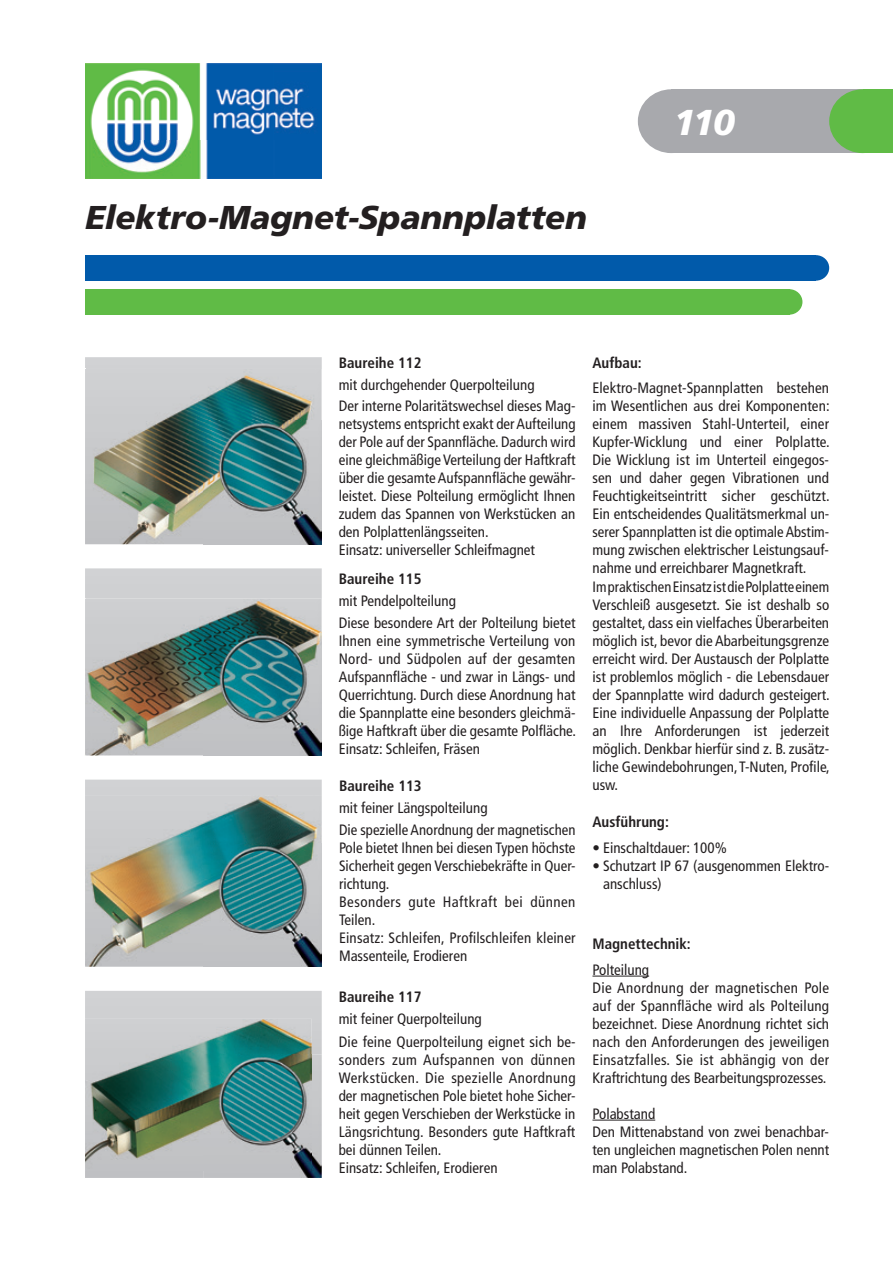
<style>
.page{position:relative;width:893px;height:1263px;background:#fff}
.page>*{position:absolute;margin:0;border:0;box-sizing:border-box;transform-origin:0 0}
.t1{font:italic 900 36px "Frutiger LT Std";color:#fff}
.t2{font:italic 900 33px "Frutiger LT Std";letter-spacing:-.005em;color:#231f20}
.t3{font:condensed 15px/18px "Frutiger LT Std";color:#231f20}
.t4{font:700 condensed 15px "Frutiger LT Std";color:#231f20}
</style>
<div class="page">
<hr style="left:592px;top:976px;width:57px;height:1px;background:#231f20">
<hr style="left:592px;top:1120px;width:63px;height:1px;background:#231f20">
<img style="left:85px;top:991px;width:237px;height:187px">
<img style="left:85px;top:369px;width:236px;height:175px">
<img style="left:85px;top:599px;width:236px;height:156px">
<img style="left:85px;top:795px;width:237px;height:172px">
<img style="left:85px;top:1019px;width:227px;height:151px">
<img style="left:203px;top:421px;width:119px;height:123px">
<img style="left:203px;top:843px;width:119px;height:124px">
<img style="left:203px;top:632px;width:119px;height:123px">
<img style="left:203px;top:1054px;width:119px;height:124px">
<img style="left:203px;top:1054px;width:109px;height:116px">
<div style="left:671px;top:89px;width:192px;height:64px;background:#a8a9ad"></div>
<div style="left:638px;top:89px;width:67px;height:64px;background:#a8a9ad;border-radius:50%"></div>
<svg style="left:829px;top:89px;width:64px;height:64px;background:#68b852"></svg>
<div style="left:85px;top:255px;width:731px;height:26px;background:#015aaa"></div>
<div style="left:802px;top:255px;width:27px;height:26px;background:#015aaa;border-radius:50%"></div>
<div style="left:85px;top:289px;width:704px;height:26px;background:#60bb46"></div>
<div style="left:776px;top:289px;width:26px;height:26px;background:#60bb46;border-radius:50%"></div>
<img style="left:85px;top:64px;width:237px;height:114px">
<h2 class="t2" style="left:85px;top:198px;width:504px">Elektro-Magnet-Spannplatten</h2>
<h1 class="t1" style="left:674px;top:101px;width:63px">110</h1>
<p class="t4" style="left:339px;top:354px;width:84px">Baureihe 112</p>
<p class="t3" style="left:339px;top:374px;width:238px;line-height:21px">mit durchgehender Querpolteilung<br>Der interne Polaritätswechsel dieses Mag-</p>
<p class="t3" style="left:339px;top:415px;width:238px">netsystems entspricht exakt der Aufteilung der Pole auf der Spannfläche. Dadurch wird eine gleichmäßige Verteilung der Haftkraft über die gesamte Aufspannfläche gewähr&shy;leistet. Diese Polteilung ermöglicht Ihnen zudem das Spannen von Werkstücken an den Polplattenlängsseiten.<br>Einsatz: universeller Schleifmagnet</p>
<p class="t4" style="left:339px;top:570px;width:84px">Baureihe 115</p>
<p class="t3" style="left:339px;top:590px;width:238px;line-height:22.2px">mit Pendelpolteilung<br>Diese besondere Art der Polteilung bietet</p>
<p class="t3" style="left:339px;top:632px;width:239px;text-align:justify">Ihnen eine symmetrische Verteilung von Nord- und Südpolen auf der gesamten Aufspannfläche - und zwar in Längs- und Querrichtung. Durch diese Anordnung hat die Spannplatte eine besonders gleichmä&shy;ßige Haftkraft über die gesamte Polfläche.<br>Einsatz: Schleifen, Fräsen</p>
<p class="t4" style="left:339px;top:777px;width:84px">Baureihe 113</p>
<p class="t3" style="left:339px;top:797px;width:238px;line-height:22.4px">mit feiner Längspolteilung<br>Die spezielle Anordnung der magnetischen</p>
<p class="t3" style="left:339px;top:839px;width:238px">Pole bietet Ihnen bei diesen Typen höchste<br>Sicherheit gegen Verschiebekräfte in Quer&shy;richtung.<br>Besonders gute Haftkraft bei dünnen<br>Teilen.<br>Einsatz: Schleifen, Profilschleifen kleiner<br>Massenteile, Erodieren</p>
<p class="t4" style="left:339px;top:988px;width:84px">Baureihe 117</p>
<p class="t3" style="left:339px;top:1008px;width:238px;line-height:22.2px">mit feiner Querpolteilung<br>Die feine Querpolteilung eignet sich be-</p>
<p class="t3" style="left:339px;top:1050px;width:238px">sonders zum Aufspannen von dünnen Werkstücken. Die spezielle Anordnung der magnetischen Pole bietet hohe Sicher&shy;heit gegen Verschieben der Werkstücke in Längsrichtung. Besonders gute Haftkraft bei dünnen Teilen.<br>Einsatz: Schleifen, Erodieren</p>
<p class="t4" style="left:592px;top:354px;width:51px">Aufbau:</p>
<p class="t3" style="left:592px;top:379px;width:239px;text-align:justify">Elektro-Magnet-Spannplatten bestehen im Wesentlichen aus drei Komponenten: einem massiven Stahl-Unterteil, einer Kupfer-Wicklung und einer Polplatte.<br>Die Wicklung ist im Unterteil eingegos&shy;sen und daher gegen Vibrationen und Feuchtigkeitseintritt sicher geschützt.<br>Ein entscheidendes Qualitätsmerkmal un&shy;serer Spannplatten ist die optimale Abstim&shy;mung zwischen elektrischer Leistungsauf&shy;nahme und erreichbarer Magnetkraft.</p>
<p class="t3" style="left:592px;top:578px;width:239px;text-align:justify">Im praktischen Einsatz ist die Polplatte einem Verschleiß ausgesetzt. Sie ist deshalb so gestaltet, dass ein vielfaches Überarbeiten möglich ist, bevor die Abarbeitungsgrenze erreicht wird. Der Austausch der Polplatte ist problemlos möglich - die Lebensdauer der Spannplatte wird dadurch gesteigert.<br>Eine individuelle Anpassung der Polplatte an Ihre Anforderungen ist jederzeit möglich. Denkbar hierfür sind z. B. zusätz&shy;liche Gewindebohrungen, T-Nuten, Profile, usw.</p>
<p class="t4" style="left:592px;top:813px;width:78px">Ausführung:</p>
<p class="t3" style="left:593px;top:839px;width:136px">• Einschaltdauer: 100%</p>
<p class="t3" style="left:603px;top:857px;width:228px;text-indent:-10px">• Schutzart IP 67 (ausgenommen Elektro&shy;anschluss)</p>
<p class="t4" style="left:592px;top:935px;width:100px">Magnettechnik:</p>
<p class="t3" style="left:592px;top:960px;width:238px">Polteilung<br>Die Anordnung der magnetischen Pole auf der Spannfläche wird als Polteilung bezeichnet. Diese Anordnung richtet sich nach den Anforderungen des jeweiligen Einsatzfalles. Sie ist abhängig von der Kraftrichtung des Bearbeitungsprozesses.</p>
<p class="t3" style="left:592px;top:1104px;width:238px">Polabstand<br>Den Mittenabstand von zwei benachbar&shy;ten ungleichen magnetischen Polen nennt man Polabstand.</p>
</div>
